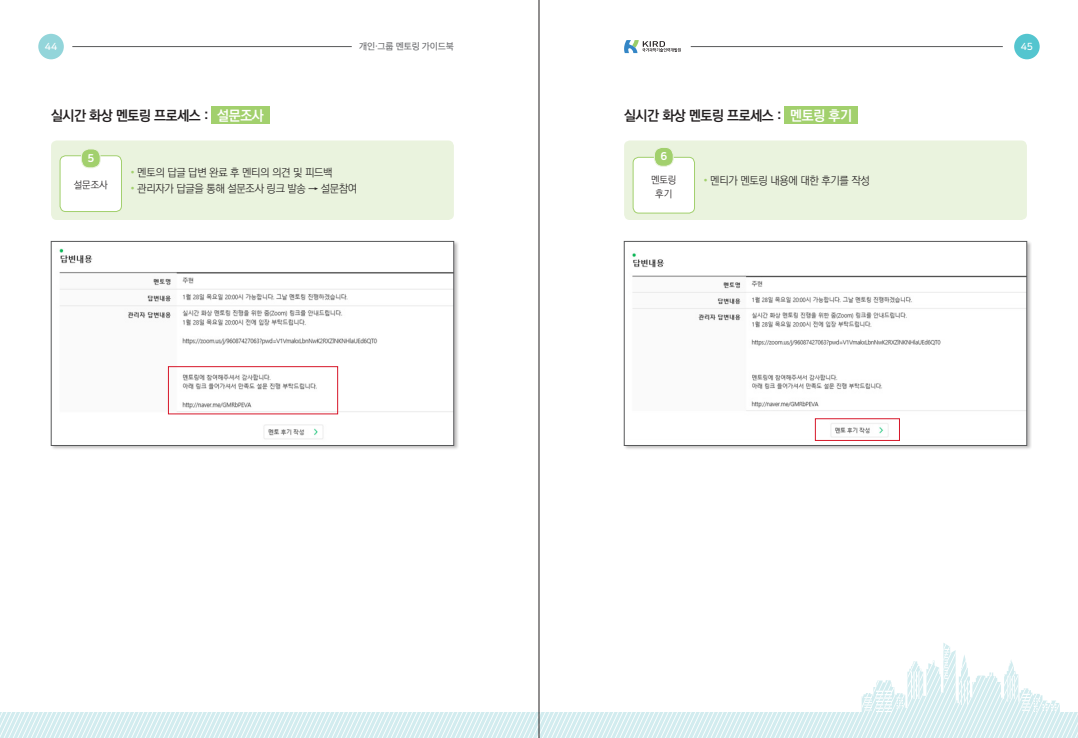
<style>
.page{position:relative;width:1078px;height:738px;background:#fff}
.page>*{position:absolute;margin:0;border:0;box-sizing:border-box;transform-origin:0 0}
.t1{font:14px "Ko Pub Dotum PB";letter-spacing:-.03em;color:#231f20}
.t2{font:11px "Ko Pub Dotum PL";letter-spacing:-.03em;color:#231f20}
.t3{font:11px "Nanum Square Round OTFEB";color:#fff}
.t4{font:10px/14px "Ko Pub Dotum PL";letter-spacing:-.01em;color:#231f20;text-align:center}
.t5{font:10px "Nanum Square Round OTFB";color:#fff}
.t6{font:9px "SD Gothic Neoa e Md";letter-spacing:-.02em;color:#6c6d70}
.s1{color:#fff}
.s2{color:#a2d06d}
</style>
<div class="page">
<svg style="left:0;top:642px;width:1077px;height:95px"></svg>
<div style="left:784px;top:107px;width:73px;height:17px;background:#a2d06d"></div>
<div style="left:211px;top:107px;width:58px;height:17px;background:#a2d06d"></div>
<div style="left:51px;top:140px;width:403px;height:80px;background:#eaf3de;border-radius:6px"></div>
<div style="left:624px;top:140px;width:402px;height:80px;background:#eaf3de;border-radius:6px"></div>
<div style="left:50px;top:240px;width:408px;height:210px;background:#231f20;opacity:.3"></div>
<img style="left:53px;top:243px;width:399px;height:198px">
<div style="left:51px;top:241px;width:403px;height:204px;border:1px solid #57585a"></div>
<div style="left:168px;top:366px;width:170px;height:48px;border:1px solid #d71729"></div>
<div style="left:622px;top:240px;width:409px;height:210px;background:#231f20;opacity:.3"></div>
<img style="left:626px;top:243px;width:398px;height:196px">
<div style="left:624px;top:241px;width:402px;height:204px;border:1px solid #57585a"></div>
<div style="left:814px;top:418px;width:85px;height:22px;border:1px solid #d71729"></div>
<div style="left:60px;top:156px;width:61px;height:55px;background:#fff;border-radius:6px"></div>
<div style="left:60px;top:155px;width:62px;height:57px;border:1px solid #a2d06d;border-radius:6px"></div>
<div style="left:81px;top:149px;width:19px;height:19px;background:#a2d06d;border-radius:8px"></div>
<div style="left:81px;top:148px;width:20px;height:20px;border:1px solid #eaf3de;border-radius:8px"></div>
<div style="left:633px;top:157px;width:61px;height:56px;background:#fff;border-radius:6px"></div>
<div style="left:632px;top:157px;width:62px;height:56px;border:1px solid #a2d06d;border-radius:6px"></div>
<div style="left:654px;top:147px;width:19px;height:19px;background:#a2d06d;border-radius:8px"></div>
<div style="left:653px;top:147px;width:20px;height:20px;border:1px solid #eaf3de;border-radius:8px"></div>
<hr style="left:72px;top:46px;width:279px;height:1px;background:#57585a">
<hr style="left:690px;top:46px;width:312px;height:1px;background:#57585a">
<div style="left:38px;top:34px;width:26px;height:25px;background:#93d5da;border-radius:50%"></div>
<svg style="left:624px;top:40px;width:56px;height:13px"></svg>
<div style="left:1013px;top:34px;width:26px;height:25px;background:#54c5cf;border-radius:50%"></div>
<hr style="left:538px;top:0;width:1px;height:737px;background:#231f20">
<p class="t5" style="left:45px;top:41px;width:14px">44</p>
<p class="t6" style="left:359px;top:42px;width:96px">개인·그룹 멘토링 가이드북</p>
<p class="t5" style="left:1020px;top:41px;width:14px">45</p>
<p class="t1" style="left:51px;top:109px;width:214px">실시간 화상 멘토링 프로세스 : <span class="s1">설문조사</span></p>
<p class="t1" style="left:624px;top:109px;width:229px">실시간 화상 멘토링 프로세스 : <span class="s1">멘토링 후기</span></p>
<p class="t3" style="left:87px;top:152px;width:8px">5</p>
<p class="t3" style="left:660px;top:150px;width:8px">6</p>
<p class="t2" style="left:130px;top:166px;width:203px"><span class="s2">•</span> 멘토의 답글 답변 완료 후 멘티의 의견 및 피드백</p>
<p class="t2" style="left:130px;top:182px;width:228px"><span class="s2">•</span> 관리자가 답글을 통해 설문조사 링크 발송 → 설문참여</p>
<p class="t4" style="left:651px;top:173px;width:27px">멘토링 후기</p>
<p class="t4" style="left:74px;top:178px;width:35px">설문조사</p>
<p class="t2" style="left:703px;top:174px;width:168px"><span class="s2">•</span> 멘티가 멘토링 내용에 대한 후기를 작성</p>
</div>
